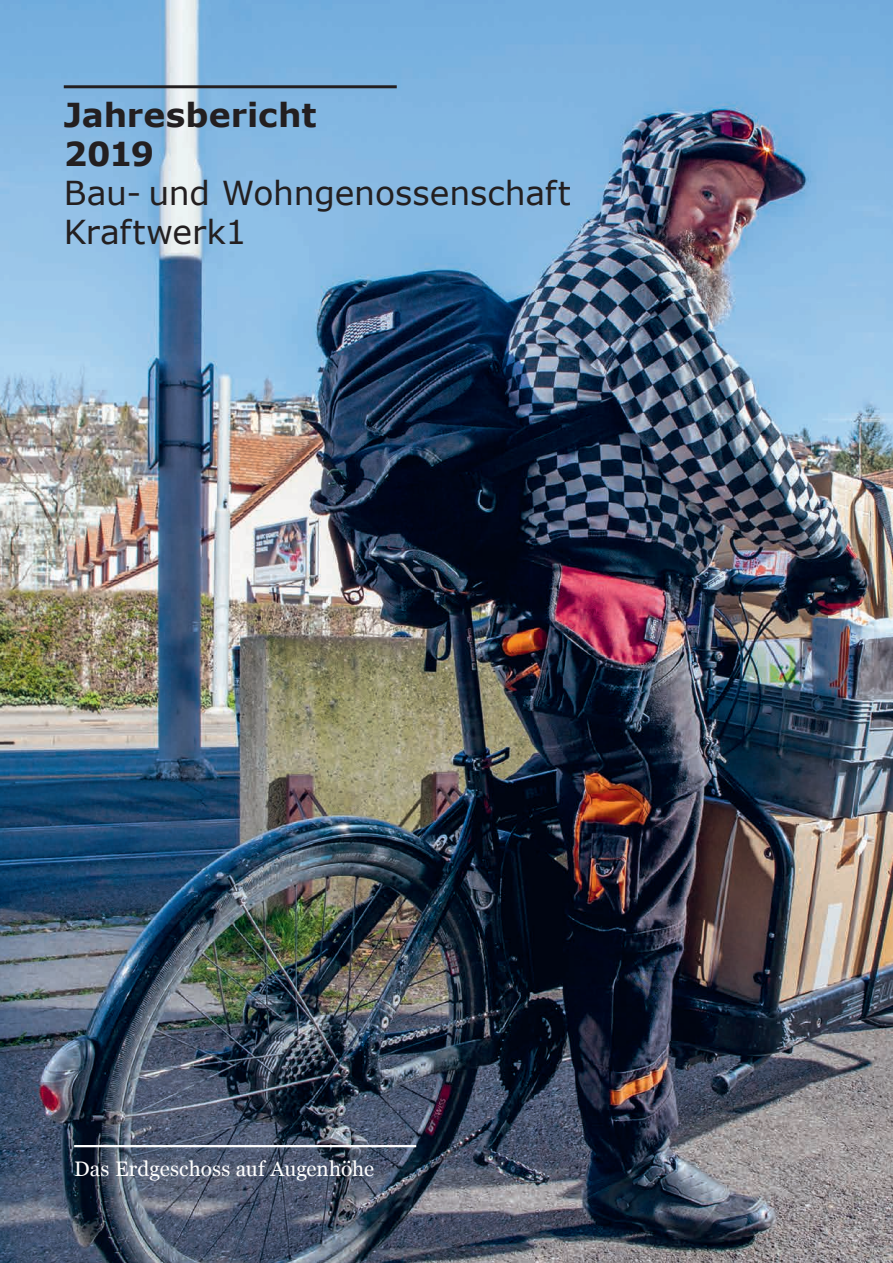
<style>
.page{position:relative;width:893px;height:1263px;background:#fff}
.page>*{position:absolute;margin:0;border:0;box-sizing:border-box;transform-origin:0 0}
.t1{font:33px/39px "Verdana";letter-spacing:-.005em;color:#231f20}
.t2{font:700 33px/39px "Verdana";letter-spacing:-.005em;color:#231f20}
.t3{font:21px "Georgia";letter-spacing:.005em;color:#fff}
</style>
<div class="page">
<img style="left:0;top:0;width:893px;height:1263px">
<hr style="left:64px;top:85px;width:333px;height:3px;background:#231f20">
<hr style="left:74px;top:1145px;width:342px;height:2px;background:#fff">
<p class="t2" style="left:64px;top:95px;width:254px">Jahresbericht<br>2019</p>
<p class="t1" style="left:64px;top:174px;width:508px">Bau- und Wohngenossenschaft<br>Kraftwerk1</p>
<p class="t3" style="left:74px;top:1153px;width:302px">Das Erdgeschoss auf Augenhöhe</p>
</div>
